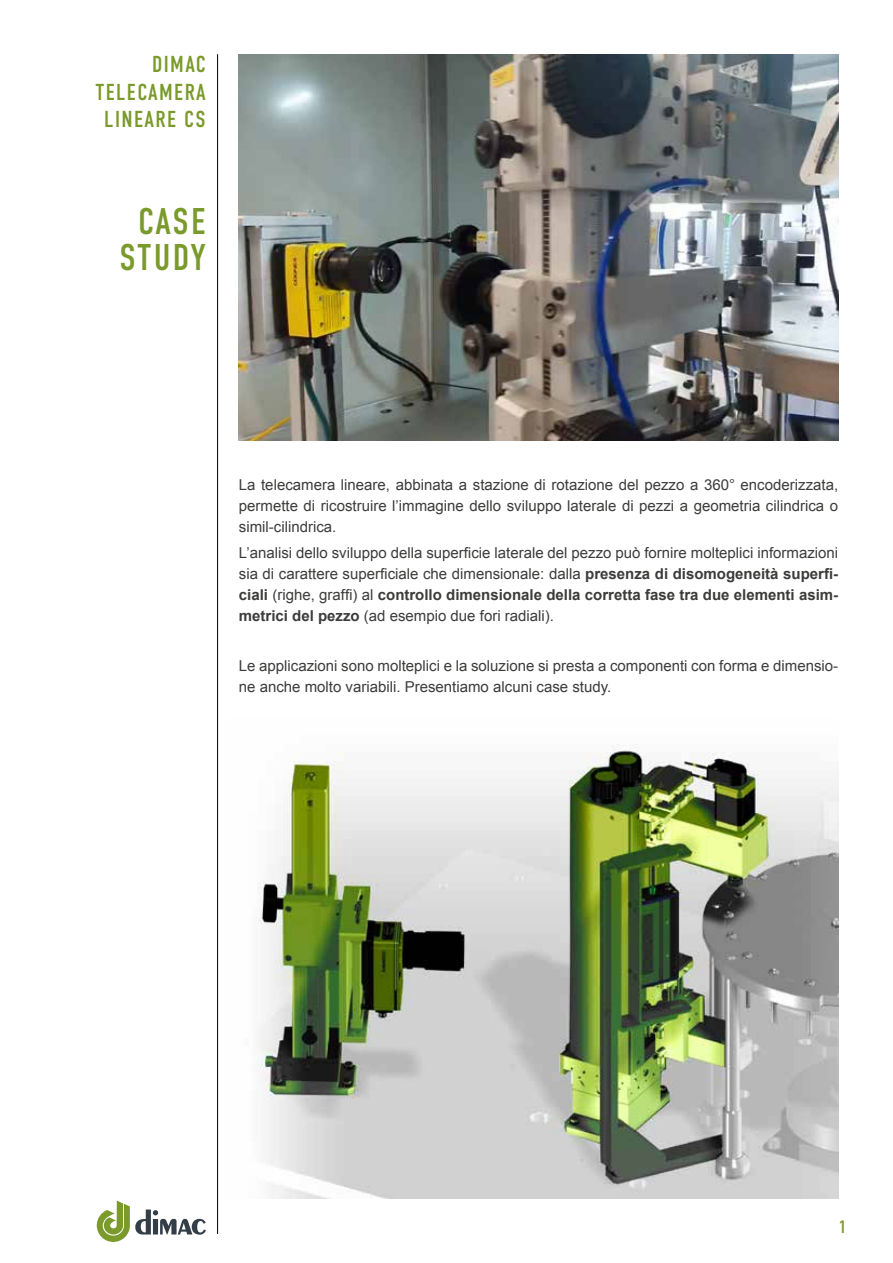
<style>
.page{position:relative;width:893px;height:1263px;background:#fff}
.page>*{position:absolute;margin:0;border:0;box-sizing:border-box;transform-origin:0 0}
.t1{font:37.2px/36.6px "DIN Condensed";letter-spacing:.045em;color:#7a9a2b;text-align:center}
.t2{font:23.1px/27.8px "DIN Condensed";letter-spacing:.06em;color:#7a9a2b;text-align:right}
.t3{font:18px "DIN Condensed";color:#7a9a2b}
.t4{font:15px/21px "Arial";color:#3c3c3b;text-align:justify}
.s1{font-weight:700}
</style>
<div class="page">
<hr style="left:217px;top:54px;width:1px;height:1180px;background:#000">
<svg style="left:97px;top:1200px;width:109px;height:42px"></svg>
<img style="left:239px;top:54px;width:599px;height:386px">
<img style="left:257px;top:744px;width:581px;height:454px">
<h2 class="t2" style="left:95px;top:51px;width:112px">DIMAC<br>TELECAMERA<br>LINEARE CS</h2>
<h1 class="t1" style="left:119px;top:203px;width:88px">CASE<br>STUDY</h1>
<p class="t4" style="left:239px;top:475px;width:601px">La telecamera lineare, abbinata a stazione di rotazione del pezzo a 360° encoderizzata, permette di ricostruire l’immagine dello sviluppo laterale di pezzi a geometria cilindrica o simil-cilindrica.</p>
<p class="t4" style="left:239px;top:542px;width:601px">L’analisi dello sviluppo della superficie laterale del pezzo può fornire molteplici informazioni sia di carattere superficiale che dimensionale: dalla <span class="s1">presenza di disomogeneità superfi&shy;ciali</span> (righe, graffi) al <span class="s1">controllo dimensionale della corretta fase tra due elementi asim&shy;metrici del pezzo</span> (ad esempio due fori radiali).</p>
<p class="t4" style="left:239px;top:655px;width:601px">Le applicazioni sono molteplici e la soluzione si presta a componenti con forma e dimensio&shy;ne anche molto variabili. Presentiamo alcuni case study.</p>
<p class="t3" style="left:839px;top:1217px;width:9px">1</p>
</div>
